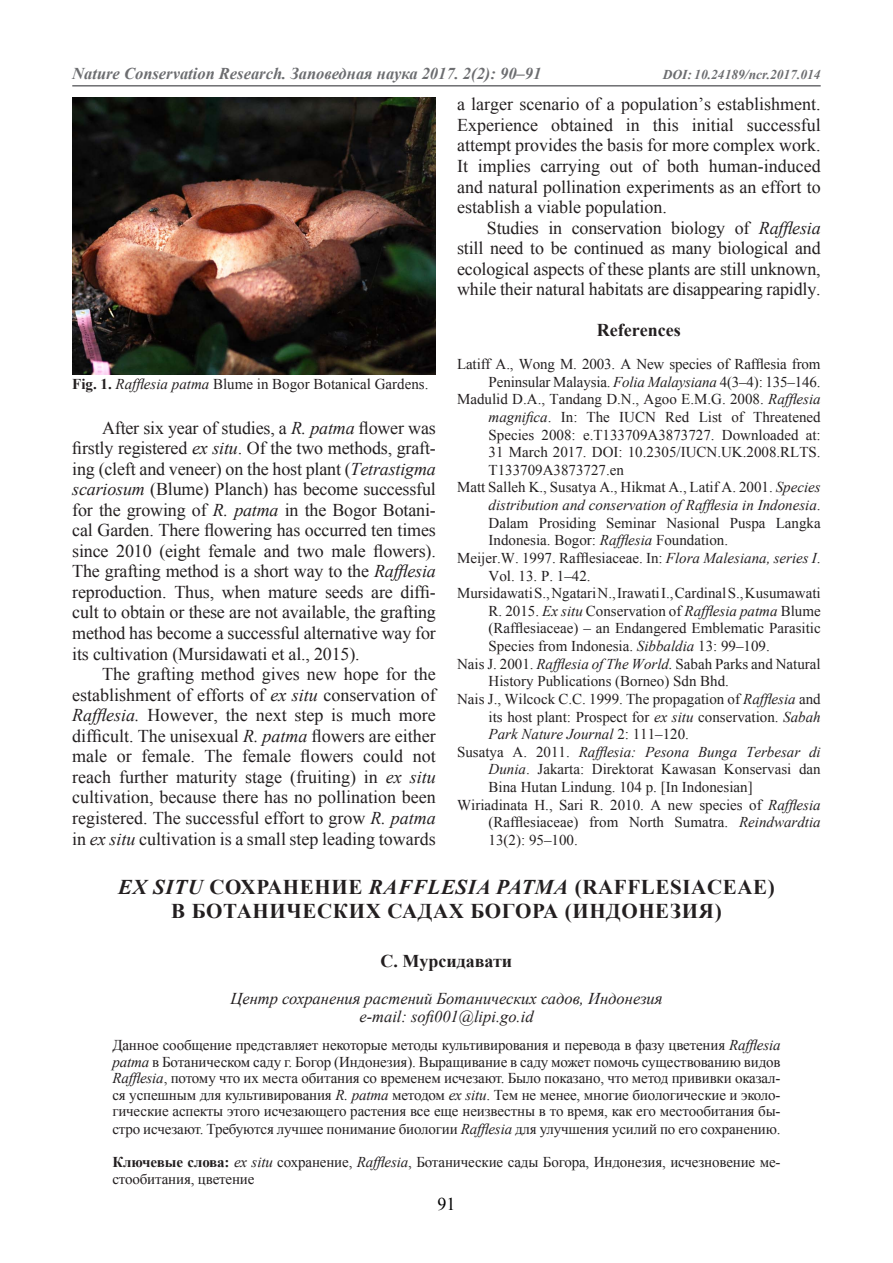
<style>
.page{position:relative;width:893px;height:1263px;background:#fff}
.page>*{position:absolute;margin:0;border:0;box-sizing:border-box;transform-origin:0 0}
._1_Заголовок{font:700 21px "Times New Roman";letter-spacing:.03em;color:#231f20}
.t1{font:18px/20.5px "Times New Roman";letter-spacing:-.005em;color:#231f20;text-align:justify}
._2_Авторы{font:700 18px "Times New Roman";color:#231f20}
.t2{font:18px "Times New Roman";color:#000}
.t3{font:italic 16.5px "Times New Roman";color:#231f20}
.t4{font:italic 700 16.5px "Times New Roman";color:#6c6d70}
.t5{font:15px/17.7px "Times New Roman";color:#231f20;text-align:justify}
.t6{font:italic 700 13.5px "Times New Roman";color:#6c6d70}
.s1{font-style:italic}
.s2{font-weight:700}
</style>
<div class="page">
<hr style="left:72px;top:85px;width:749px;height:2px;background:#6c6d70">
<img style="left:72px;top:98px;width:364px;height:276px">
<p class="t4" style="left:72px;top:62px;width:471px">Nature Conservation Research. Заповедная наука 2017. 2(2): 90–91</p>
<p class="t6" style="left:663px;top:65px;width:159px">DOI: 10.24189/ncr.2017.014</p>
<p class="t1" style="left:457px;top:94px;width:365px">a larger scenario of a population’s establishment.<br>Experience obtained in this initial successful attempt provides the basis for more complex work.<br>It implies carrying out of both human-induced and natural pollination experiments as an effort to establish a viable population.</p>
<p class="t1" style="left:457px;top:217px;width:365px;text-indent:30px">Studies in conservation biology of <span class="s1">Rafflesia </span>still need to be continued as many biological and ecological aspects of these plants are still unknown, while their natural habitats are disappearing rapidly.</p>
<p class="_2_Авторы" style="left:597px;top:318px;width:85px">References</p>
<p class="t5" style="left:457px;top:355px;width:365px;text-align:right">Latiff A., Wong M. 2003. A New species of Rafflesia from<br>Peninsular Malaysia. <span class="s1">Folia Malaysiana</span> 4(3–4): 135–146.</p>
<p class="t5" style="left:489px;top:390px;width:334px;text-indent:-31px">Madulid D.A., Tandang D.N., Agoo E.M.G. 2008. <span class="s1">Rafflesia magnifica</span>. In: The IUCN Red List of Threatened Species 2008: e.T133709A3873727. Downloaded at:<br>31 March 2017. DOI: 10.2305/IUCN.UK.2008.RLTS.<br>T133709A3873727.en</p>
<p class="t5" style="left:489px;top:478px;width:334px;text-indent:-31px">Matt Salleh K., Susatya A., Hikmat A., Latif A. 2001. <span class="s1">Species distribution and conservation of Rafflesia in Indonesia</span>.<br>Dalam Prosiding Seminar Nasional Puspa Langka Indonesia. Bogor: <span class="s1">Rafflesia</span> Foundation.</p>
<p class="t5" style="left:489px;top:549px;width:334px;text-indent:-31px">Meijer.W. 1997. Rafflesiaceae. In: <span class="s1">Flora Malesiana, series I</span>.<br>Vol. 13. P. 1–42.</p>
<p class="t5" style="left:489px;top:584px;width:334px;text-indent:-31px">Mursidawati S., Ngatari N., Irawati I., Cardinal S., Kusumawati R. 2015. <span class="s1">Ex situ</span> Conservation of <span class="s1">Rafflesia patma</span> Blume (Rafflesiaceae) – an Endangered Emblematic Parasitic Species from Indonesia. <span class="s1">Sibbaldia</span> 13: 99–109.</p>
<p class="t5" style="left:489px;top:654px;width:334px;text-indent:-31px">Nais J. 2001. <span class="s1">Rafflesia of The World.</span> Sabah Parks and Natural<br>History Publications (Borneo) Sdn Bhd.</p>
<p class="t5" style="left:489px;top:690px;width:334px;text-indent:-31px">Nais J., Wilcock C.C. 1999. The propagation of <span class="s1">Rafflesia</span> and its host plant: Prospect for <span class="s1">ex situ</span> conservation. <span class="s1">Sabah Park Nature Journal</span> 2: 111–120.</p>
<p class="t5" style="left:489px;top:743px;width:334px;text-indent:-31px">Susatya A. 2011. <span class="s1">Rafflesia: Pesona Bunga Terbesar di Dunia</span>. Jakarta: Direktorat Kawasan Konservasi dan Bina Hutan Lindung. 104 p. [In Indonesian]</p>
<p class="t5" style="left:489px;top:795px;width:334px;text-indent:-31px">Wiriadinata H., Sari R. 2010. A new species of <span class="s1">Rafflesia </span>(Rafflesiaceae) from North Sumatra. <span class="s1">Reindwardtia </span>13(2): 95–100.</p>
<p class="_1_Заголовок" style="left:118px;top:873px;width:658px"><span class="s1">EX SITU</span> СОХРАНЕНИЕ <span class="s1">RAFFLESIA PATMA</span> (RAFFLESIACEAE)</p>
<p class="_1_Заголовок" style="left:171px;top:896px;width:552px">В БОТАНИЧЕСКИХ САДАХ БОГОРА (ИНДОНЕЗИЯ)</p>
<p class="_2_Авторы" style="left:381px;top:949px;width:133px">С. Мурсидавати</p>
<p class="t3" style="left:230px;top:987px;width:433px">Центр сохранения растений Ботанических садов, Индонезия</p>
<p class="t3" style="left:359px;top:1005px;width:176px">e-mail: sofi001@lipi.go.id</p>
<p class="t5" style="left:112px;top:1037px;width:670px;line-height:16.5px">Данное сообщение представляет некоторые методы культивирования и перевода в фазу цветения <span class="s1">Rafflesia patma</span> в Ботаническом саду г. Богор (Индонезия). Выращивание в саду может помочь существованию видов <span class="s1">Rafflesia</span>, потому что их места обитания со временем исчезают. Было показано, что метод прививки оказал&shy;ся успешным для культивирования <span class="s1">R. patma</span> методом <span class="s1">ex situ</span>. Тем не менее, многие биологические и эколо&shy;гические аспекты этого исчезающего растения все еще неизвестны в то время, как его местообитания бы-</p>
<p class="t5" style="left:112px;top:1120px;width:670px">стро исчезают. Требуются лучшее понимание биологии <span class="s1">Rafflesia</span> для улучшения усилий по его сохранению.</p>
<p class="t5" style="left:112px;top:1154px;width:670px;line-height:16.5px"><span class="s2">Ключевые слова:</span> <span class="s1">ex situ</span> сохранение, <span class="s1">Rafflesia</span>, Ботанические сады Богора, Индонезия, исчезновение ме&shy;стообитания, цветение</p>
<p class="t5" style="left:72px;top:375px;width:358px"><span class="s2">Fig. 1.</span> <span class="s1">Rafflesia patma</span> Blume in Bogor Botanical Gardens.</p>
<p class="t1" style="left:72px;top:417px;width:365px;text-indent:30px">After six year of studies, a <span class="s1">R. patma</span> flower was firstly registered <span class="s1">ex situ</span>. Of the two methods, graft&shy;ing (cleft and veneer) on the host plant (<span class="s1">Tetrastigma scariosum</span> (Blume) Planch) has become successful for the growing of <span class="s1">R. patma</span> in the Bogor Botani&shy;cal Garden. There flowering has occurred ten times since 2010 (eight female and two male flowers).<br>The grafting method is a short way to the <span class="s1">Rafflesia </span>reproduction. Thus, when mature seeds are diffi&shy;cult to obtain or these are not available, the grafting method has become a successful alternative way for its cultivation (Mursidawati et al., 2015).</p>
<p class="t1" style="left:72px;top:663px;width:365px;text-indent:30px">The grafting method gives new hope for the establishment of efforts of <span class="s1">ex situ</span> conservation of <span class="s1">Rafflesia.</span> However, the next step is much more difficult. The unisexual <span class="s1">R. patma</span> flowers are either male or female. The female flowers could not reach further maturity stage (fruiting) in <span class="s1">ex situ </span>cultivation, because there has no pollination been registered. The successful effort to grow <span class="s1">R. patma </span>in <span class="s1">ex situ</span> cultivation is a small step leading towards</p>
<p class="t2" style="left:437px;top:1191px;width:19px">91</p>
</div>
